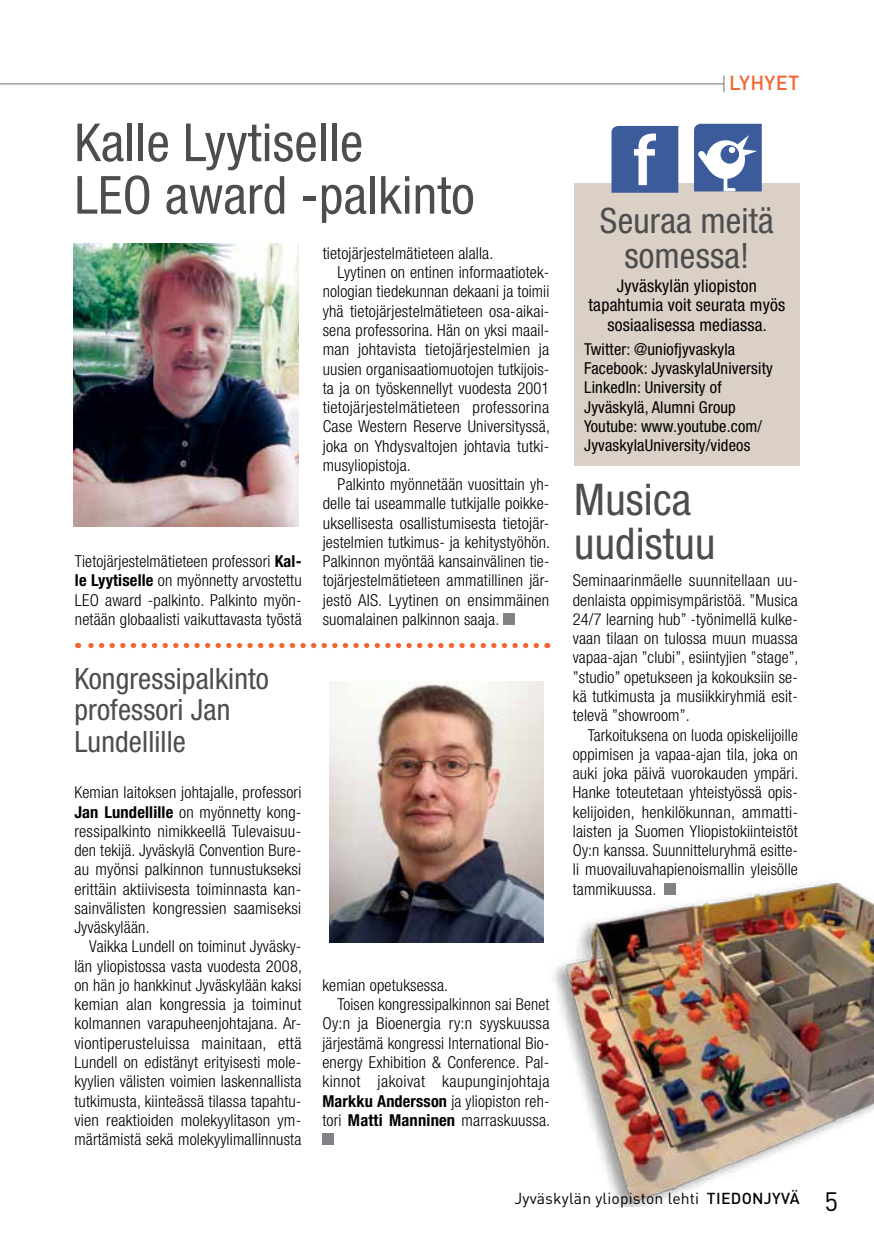
<style>
.page{position:relative;width:874px;height:1241px;background:#fff}
.page>*{position:absolute;margin:0;border:0;box-sizing:border-box;transform-origin:0 0}
.t1{font:condensed 52.5px/52.5px "Helvetica Neue LT Std";letter-spacing:.005em;color:#4d4d4f}
.t2{font:condensed 43.75px/43.8px "Helvetica Neue LT Std";letter-spacing:.005em;color:#4d4d4f}
.t3{font:condensed 35px/35px "Helvetica Neue LT Std";letter-spacing:.005em;color:#4d4d4f;text-align:center}
.t4{font:condensed 29.4px/31.5px "Helvetica Neue LT Std";letter-spacing:.005em;color:#4d4d4f}
.t5{font:26.25px "DINOT";color:#000}
.t6{font:500 20.12px "DINOT";letter-spacing:.01em;color:#f26531}
.t7{font:condensed 17.5px/19.2px "Helvetica Neue LT Std";letter-spacing:.01em;color:#000;text-align:center}
.t8{font:300 condensed 16.45px/19.2px "Helvetica Neue LT Std";letter-spacing:.01em;color:#000;text-align:justify}
.t9{font:condensed 16.45px/19.2px "Helvetica Neue LT Std";letter-spacing:.01em;color:#000}
.t10{font:15.75px "DINOT";letter-spacing:.01em;color:#000}
.s1{font-weight:700}
.s2{font-size:16.45px}
.s3{font-weight:500}
</style>
<div class="page">
<hr style="left:0;top:83px;width:723px;height:1px;background:#6d6e71">
<svg style="left:723px;top:76px;width:1px;height:16px"></svg>
<svg style="left:78px;top:642px;width:458px;height:6px"></svg>
<div style="left:502px;top:613px;width:12px;height:12px;background:#808285"></div>
<div style="left:322px;top:1133px;width:12px;height:11px;background:#808285"></div>
<img style="left:74px;top:244px;width:225px;height:282px">
<img style="left:329px;top:681px;width:214px;height:260px">
<div style="left:574px;top:183px;width:225px;height:283px;background:#dad0c5"></div>
<svg style="left:611px;top:126px;width:67px;height:67px;background:#5571a8"></svg>
<svg style="left:694px;top:124px;width:67px;height:67px"></svg>
<img style="left:514px;top:872px;width:359px;height:334px">
<h1 class="t1" style="left:74px;top:116px;width:401px">Kalle Lyytiselle<br>LEO award -palkinto</h1>
<p class="t8" style="left:75px;top:551px;width:228px">Tietojärjestelmätieteen professori <span class="s1">Kal&shy;le Lyytiselle</span> on myönnetty arvostettu LEO</p>
<p class="t8" style="left:75px;top:590px;width:228px;text-align:right">award -palkinto. Palkinto myön&shy;netään globaalisti vaikuttavasta työstä</p>
<h3 class="t4" style="left:74px;top:662px;width:196px">Kongressipalkinto professori Jan<br>Lundellille</h3>
<p class="t8" style="left:74px;top:782px;width:228px">Kemian laitoksen johtajalle, professori <span class="s1">Jan Lundellille</span> on myönnetty kong&shy;ressipalkinto nimikkeellä Tulevaisuu&shy;den tekijä. Jyväskylä Convention Bure&shy;au myönsi palkinnon tunnustukseksi erittäin aktiivisesta toiminnasta kan&shy;sainvälisten kongressien saamiseksi Jyväskylään.</p>
<p class="t8" style="left:74px;top:936px;width:229px;text-indent:15px">Vaikka Lundell on toiminut Jyväsky&shy;län yliopistossa vasta vuodesta 2008, on hän jo hankkinut Jyväskylään kaksi kemian alan kongressia ja toiminut kolmannen varapuheenjohtajana. Ar&shy;viontiperusteluissa mainitaan, että Lundell on edistänyt erityisesti mole&shy;kyylien välisten voimien laskennallista tutkimusta, kiinteässä tilassa tapahtu&shy;vien reaktioiden molekyylitason ym&shy;märtämistä sekä molekyylimallinnusta</p>
<p class="t8" style="left:322px;top:243px;width:172px">tietojärjestelmätieteen alalla.</p>
<p class="t8" style="left:337px;top:262px;width:213px">Lyytinen on entinen informaatiotek-</p>
<p class="t8" style="left:322px;top:282px;width:228px">nologian tiedekunnan dekaani ja toimii</p>
<p class="t8" style="left:322px;top:301px;width:228px">yhä tietojärjestelmätieteen osa-aikai-</p>
<p class="t8" style="left:322px;top:320px;width:228px">sena professorina. Hän on yksi maail-</p>
<p class="t8" style="left:322px;top:339px;width:228px">man johtavista tietojärjestelmien ja</p>
<p class="t8" style="left:322px;top:359px;width:228px">uusien organisaatiomuotojen tutkijois-</p>
<p class="t8" style="left:322px;top:378px;width:228px">ta ja on työskennellyt vuodesta 2001</p>
<p class="t8" style="left:322px;top:397px;width:228px">tietojärjestelmätieteen professorina</p>
<p class="t8" style="left:322px;top:416px;width:229px">Case Western Reserve Universityssä,</p>
<p class="t8" style="left:322px;top:436px;width:228px">joka on Yhdysvaltojen johtavia tutki-</p>
<p class="t8" style="left:322px;top:455px;width:90px">musyliopistoja.</p>
<p class="t8" style="left:337px;top:474px;width:213px">Palkinto myönnetään vuosittain yh-</p>
<p class="t8" style="left:322px;top:493px;width:228px">delle tai useammalle tutkijalle poikke-</p>
<p class="t8" style="left:322px;top:513px;width:228px">uksellisesta osallistumisesta tietojär-</p>
<p class="t8" style="left:322px;top:532px;width:229px">jestelmien tutkimus- ja kehitystyöhön.</p>
<p class="t8" style="left:322px;top:551px;width:228px">Palkinnon myöntää kansainvälinen tie-</p>
<p class="t8" style="left:322px;top:570px;width:228px">tojärjestelmätieteen ammatillinen jär-</p>
<p class="t8" style="left:322px;top:590px;width:228px">jestö AIS. Lyytinen on ensimmäinen</p>
<p class="t8" style="left:322px;top:609px;width:178px">suomalainen palkinnon saaja.</p>
<p class="t8" style="left:322px;top:975px;width:127px">kemian opetuksessa.</p>
<p class="t8" style="left:337px;top:994px;width:213px">Toisen kongressipalkinnon sai Benet</p>
<p class="t8" style="left:322px;top:1013px;width:228px">Oy:n ja Bioenergia ry:n syyskuussa</p>
<p class="t8" style="left:322px;top:1032px;width:228px">järjestämä kongressi International Bio-</p>
<p class="t8" style="left:322px;top:1052px;width:228px">energy Exhibition &amp; Conference. Pal-</p>
<p class="t8" style="left:322px;top:1071px;width:228px">kinnot jakoivat kaupunginjohtaja</p>
<p class="t8" style="left:322px;top:1090px;width:228px"><span class="s1">Markku Andersson</span> ja yliopiston reh-</p>
<p class="t8" style="left:322px;top:1109px;width:229px">tori <span class="s1">Matti Manninen</span> marraskuussa.</p>
<p class="t6" style="left:728px;top:70px;width:67px">LYHYET</p>
<h3 class="t3" style="left:599px;top:203px;width:175px">Seuraa meitä somessa!</h3>
<p class="t7" style="left:588px;top:276px;width:198px">Jyväskylän yliopiston tapahtumia voit seurata myös sosiaalisessa mediassa<span class="s2">.</span></p>
<p class="t9" style="left:584px;top:339px;width:190px">Twitter: @uniofjyvaskyla<br>Facebook: JyvaskylaUniversity<br>LinkedIn: University of<br>Jyväskylä, Alumni Group<br>Youtube: www.youtube.com/<br>JyvaskylaUniversity/videos</p>
<h2 class="t2" style="left:574px;top:477px;width:142px">Musica uudistuu</h2>
<p class="t8" style="left:572px;top:570px;width:227px">Seminaarinmäelle suunnitellaan uu&shy;denlaista oppimisympäristöä. ”Musica 24/7 learning hub” -työnimellä kulke&shy;vaan tilaan on tulossa muun muassa vapaa-ajan ”clubi”, esiintyjien ”stage”, ”studio” opetukseen ja kokouksiin se&shy;kä tutkimusta ja musiikkiryhmiä esit&shy;televä ”showroom”.</p>
<p class="t8" style="left:572px;top:724px;width:227px;text-indent:15px">Tarkoituksena on luoda opiskelijoille oppimisen ja vapaa-ajan tila, joka on auki joka päivä vuorokauden ympäri.<br>Hanke toteutetaan yhteistyössä opis&shy;kelijoiden, henkilökunnan, ammatti&shy;laisten ja Suomen Yliopistokiinteistöt Oy:n kanssa. Suunnitteluryhmä esitte&shy;li muovailuvahapienoismallin yleisölle tammikuussa.</p>
<p class="t10" style="left:514px;top:1188px;width:286px">Jyväskylän yliopiston lehti <span class="s3">TIEDONJYVÄ</span></p>
<h3 class="t5" style="left:824px;top:1185px;width:15px">5</h3>
</div>
